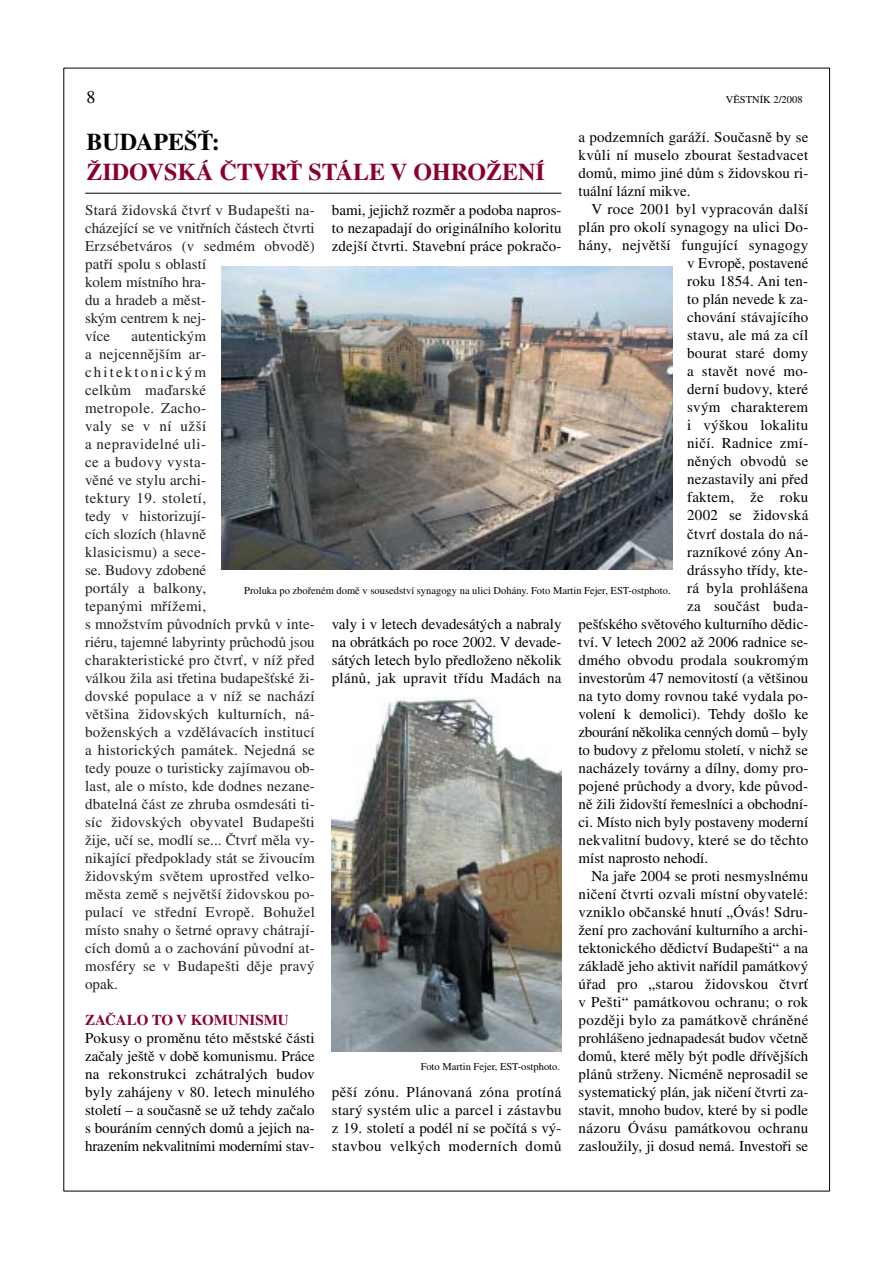
<style>
.page{position:relative;width:893px;height:1262px;background:#fff}
.page>*{position:absolute;margin:0;border:0;box-sizing:border-box;transform-origin:0 0}
.t1{font:700 24px "Times CE";color:#8a002a}
.t2{font:700 24px "Times CE";color:#000}
.t3{font:18px "Times CE";color:#000}
.t4{font:15px/18px "Times CE";letter-spacing:.005em;color:#000;text-align:justify}
.t5{font:15px/18px "Times CE";letter-spacing:.015em;color:#231f1f}
.t6{font:15px "Times CE";letter-spacing:-.02em;color:#000}
.t7{font:700 15px "Times CE";color:#8a002a}
.t8{font:10.5px "Times CE";color:#000}
</style>
<div class="page">
<hr style="left:63px;top:68px;width:1px;height:1123px;background:#000">
<hr style="left:64px;top:1190px;width:765px;height:1px;background:#000">
<hr style="left:829px;top:68px;width:1px;height:1123px;background:#000">
<hr style="left:64px;top:68px;width:765px;height:1px;background:#000">
<hr style="left:85px;top:193px;width:476px;height:1px;background:#000">
<img style="left:221px;top:266px;width:451px;height:303px">
<img style="left:332px;top:697px;width:229px;height:354px">
<p class="t3" style="left:87px;top:91px;width:10px">8</p>
<p class="t8" style="left:726px;top:96px;width:78px">VĚSTNÍK 2/2008</p>
<h1 class="t2" style="left:87px;top:133px;width:135px">BUDAPEŠŤ:</h1>
<h1 class="t1" style="left:87px;top:163px;width:459px">ŽIDOVSKÁ ČTVRŤ STÁLE V OHROŽENÍ</h1>
<p class="t4" style="left:578px;top:130px;width:231px">a podzemních garáží. Současně by se kvůli ní muselo zbourat šestadvacet domů, mimo jiné dům s židovskou ri&shy;tuální lázní mikve.</p>
<p class="t4" style="left:591px;top:202px;width:218px">V roce 2001 byl vypracován další</p>
<p class="t4" style="left:578px;top:220px;width:231px">plán pro okolí synagogy na ulici Do-</p>
<p class="t4" style="left:578px;top:238px;width:231px">hány, největší fungující synagogy</p>
<p class="t4" style="left:687px;top:256px;width:123px">v Evropě, postavené</p>
<p class="t4" style="left:687px;top:274px;width:123px">roku 1854. Ani ten-</p>
<p class="t4" style="left:687px;top:292px;width:123px">to plán nevede k za-</p>
<p class="t4" style="left:687px;top:310px;width:123px">chování stávajícího</p>
<p class="t4" style="left:687px;top:328px;width:123px">stavu, ale má za cíl</p>
<p class="t4" style="left:687px;top:346px;width:123px">bourat staré domy</p>
<p class="t4" style="left:687px;top:364px;width:123px">a stavět nové mo-</p>
<p class="t4" style="left:687px;top:382px;width:123px">derní budovy, které</p>
<p class="t4" style="left:687px;top:400px;width:123px">svým charakterem</p>
<p class="t4" style="left:687px;top:418px;width:123px">i výškou lokalitu</p>
<p class="t4" style="left:687px;top:436px;width:123px">ničí. Radnice zmí-</p>
<p class="t4" style="left:687px;top:454px;width:123px">něných obvodů se</p>
<p class="t4" style="left:687px;top:472px;width:123px">nezastavily ani před</p>
<p class="t4" style="left:687px;top:490px;width:123px">faktem, že roku</p>
<p class="t4" style="left:687px;top:508px;width:123px">2002 se židovská</p>
<p class="t4" style="left:687px;top:526px;width:123px">čtvrť dostala do ná-</p>
<p class="t4" style="left:687px;top:544px;width:123px">razníkové zóny An-</p>
<p class="t4" style="left:687px;top:562px;width:123px">drássyho třídy, kte-</p>
<p class="t4" style="left:687px;top:580px;width:123px">rá byla prohlášena</p>
<p class="t4" style="left:687px;top:598px;width:123px">za součást buda-</p>
<p class="t4" style="left:578px;top:616px;width:231px">pešťského světového kulturního dědic-</p>
<p class="t4" style="left:578px;top:634px;width:231px">tví. V letech 2002 až 2006 radnice se-</p>
<p class="t4" style="left:578px;top:652px;width:231px">dmého obvodu prodala soukromým</p>
<p class="t4" style="left:578px;top:670px;width:231px">investorům 47 nemovitostí (a většinou</p>
<p class="t4" style="left:578px;top:688px;width:231px">na tyto domy rovnou také vydala po-</p>
<p class="t4" style="left:578px;top:706px;width:231px">volení k demolici). Tehdy došlo ke</p>
<p class="t6" style="left:578px;top:726px;width:231px">zbourání několika cenných domů – byly</p>
<p class="t4" style="left:578px;top:742px;width:231px">to budovy z přelomu století, v nichž se</p>
<p class="t4" style="left:578px;top:760px;width:231px">nacházely továrny a dílny, domy pro-</p>
<p class="t4" style="left:578px;top:778px;width:231px">pojené průchody a dvory, kde původ-</p>
<p class="t4" style="left:578px;top:796px;width:231px">ně žili židovští řemeslníci a obchodní-</p>
<p class="t4" style="left:578px;top:814px;width:231px">ci. Místo nich byly postaveny moderní</p>
<p class="t4" style="left:578px;top:832px;width:231px">nekvalitní budovy, které se do těchto</p>
<p class="t4" style="left:578px;top:850px;width:131px">míst naprosto nehodí.</p>
<p class="t4" style="left:591px;top:868px;width:218px">Na jaře 2004 se proti nesmyslnému</p>
<p class="t4" style="left:578px;top:886px;width:231px">ničení čtvrti ozvali místní obyvatelé:</p>
<p class="t4" style="left:578px;top:904px;width:231px">vzniklo občanské hnutí „Óvás! Sdru-</p>
<p class="t4" style="left:578px;top:922px;width:231px">žení pro zachování kulturního a archi-</p>
<p class="t4" style="left:578px;top:940px;width:231px">tektonického dědictví Budapešti“ a na</p>
<p class="t4" style="left:578px;top:958px;width:231px">základě jeho aktivit nařídil památkový</p>
<p class="t4" style="left:578px;top:976px;width:231px">úřad pro „starou židovskou čtvrť</p>
<p class="t4" style="left:578px;top:994px;width:231px">v Pešti“ památkovou ochranu; o rok</p>
<p class="t4" style="left:578px;top:1012px;width:231px">později bylo za památkově chráněné</p>
<p class="t4" style="left:578px;top:1030px;width:231px">prohlášeno jednapadesát budov včetně</p>
<p class="t4" style="left:578px;top:1048px;width:231px">domů, které měly být podle dřívějších</p>
<p class="t4" style="left:578px;top:1066px;width:231px">plánů strženy. Nicméně neprosadil se</p>
<p class="t4" style="left:578px;top:1084px;width:231px">systematický plán, jak ničení čtvrti za-</p>
<p class="t4" style="left:578px;top:1102px;width:231px">stavit, mnoho budov, které by si podle</p>
<p class="t4" style="left:578px;top:1120px;width:231px">názoru Óvásu památkovou ochranu</p>
<p class="t4" style="left:578px;top:1138px;width:231px">zasloužily, ji dosud nemá. Investoři se</p>
<p class="t5" style="left:85px;top:202px;width:231px">Stará židovská čtvrť v Budapešti na&shy;cházející se ve vnitřních částech čtvrti<br>Erzsébetváros (v sedmém obvodě) patří spolu s oblastí<br>kolem místního hra-<br>du a hradeb a měst-<br>ským centrem k nej-<br>více</p>
<p class="t4" style="left:332px;top:202px;width:231px">bami, jejichž rozměr a podoba napros&shy;to nezapadají do originálního koloritu zdejší čtvrti. Stavební práce pokračo-</p>
<p class="t5" style="left:85px;top:328px;width:231px;text-indent:46px">autentickým<br>a nejcennějším ar&shy;chitektonickým<br>celkům maďarské<br>metropole. Zacho-<br>valy se v ní užší<br>a nepravidelné uli-<br>ce a budovy vysta-<br>věné ve stylu archi-<br>tektury 19. století,<br>tedy v historizují-<br>cích slozích (hlavně<br>klasicismu) a sece-<br>se. Budovy zdobené<br>portály a balkony,<br>tepanými mřížemi,<br>s množstvím původních prvků v inte&shy;riéru, tajemné labyrinty průchodů jsou charakteristické pro čtvrť, v níž před válkou žila asi třetina budapešťské ži&shy;dovské populace a v níž se nachází většina židovských kulturních, ná&shy;boženských a vzdělávacích institucí a historických památek. Nejedná se tedy pouze o turisticky zajímavou ob&shy;last, ale o místo, kde dodnes nezane&shy;dbatelná část ze zhruba osmdesáti ti&shy;síc židovských obyvatel Budapešti žije, učí se, modlí se... Čtvrť měla vy&shy;nikající předpoklady stát se živoucím židovským světem uprostřed velko&shy;města země s největší židovskou po&shy;pulací ve střední Evropě. Bohužel místo snahy o šetrné opravy chátrají&shy;cích domů a o zachování původní at&shy;mosféry se v Budapešti děje pravý opak.</p>
<p class="t7" style="left:85px;top:1014px;width:205px">ZAČALO TO V KOMUNISMU</p>
<p class="t4" style="left:85px;top:1030px;width:231px">Pokusy o proměnu této městské části začaly ještě v době komunismu. Práce na rekonstrukci zchátralých budov byly zahájeny v 80. letech minulého století – a současně se už tehdy začalo s bouráním cenných domů a jejich na&shy;hrazením nekvalitními moderními stav-</p>
<p class="t8" style="left:244px;top:586px;width:428px">Proluka po zbořeném domě v sousedství synagogy na ulici Dohány. Foto Martin Fejer, EST-ostphoto.</p>
<p class="t4" style="left:332px;top:616px;width:231px">valy i v letech devadesátých a nabraly na obrátkách po roce 2002. V devade&shy;sátých letech bylo předloženo několik plánů, jak upravit třídu Madách na</p>
<p class="t8" style="left:420px;top:1063px;width:141px">Foto Martin Fejer, EST-ostphoto.</p>
<p class="t4" style="left:332px;top:1084px;width:231px">pěší zónu. Plánovaná zóna protíná starý systém ulic a parcel i zástavbu z 19. století a podél ní se počítá s vý&shy;stavbou velkých moderních domů</p>
</div>
